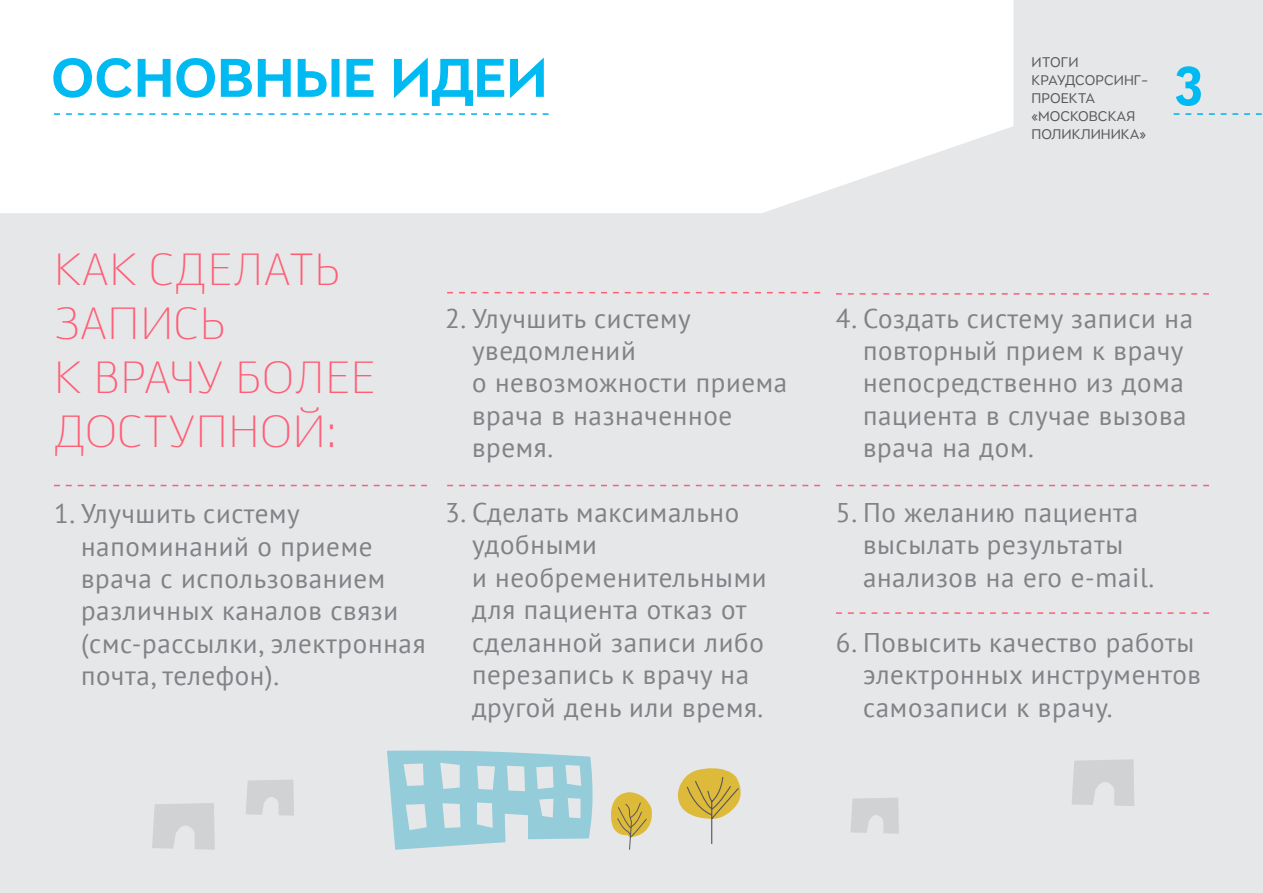
<style>
.page{position:relative;width:1263px;height:893px;background:#e6e7e9}
.page>*{position:absolute;margin:0;border:0;box-sizing:border-box;transform-origin:0 0}
.t1{font:700 58.35px "Littera Plain";color:#00baf1}
.t2{font:300 45px/54px "ALS Ekibastuz";color:#ff5e75}
.t3{font:27px/32.4px "PT Sans";letter-spacing:.025em;color:#808285}
.t4{font:15px/18px "Littera Plain";color:#57585a}
</style>
<div class="page">
<div style="left:0;top:0;width:1013px;height:213px;background:#fff"></div>
<svg style="left:54px;top:113px;width:495px;height:2px"></svg>
<svg style="left:54px;top:485px;width:373px;height:1px"></svg>
<svg style="left:447px;top:292px;width:373px;height:1px"></svg>
<svg style="left:447px;top:485px;width:373px;height:1px"></svg>
<svg style="left:836px;top:485px;width:373px;height:1px"></svg>
<svg style="left:836px;top:293px;width:373px;height:2px"></svg>
<svg style="left:836px;top:612px;width:373px;height:2px"></svg>
<svg style="left:1174px;top:113px;width:88px;height:2px"></svg>
<svg style="left:677px;top:768px;width:64px;height:76px"></svg>
<svg style="left:387px;top:750px;width:205px;height:100px"></svg>
<svg style="left:611px;top:792px;width:41px;height:58px"></svg>
<svg style="left:1072px;top:759px;width:62px;height:47px"></svg>
<svg style="left:152px;top:803px;width:63px;height:47px"></svg>
<svg style="left:246px;top:780px;width:48px;height:36px"></svg>
<svg style="left:851px;top:798px;width:48px;height:36px"></svg>
<p class="t4" style="left:1031px;top:53px;width:118px">ИТОГИ<br>КРАУДСОРСИНГ-<br>ПРОЕКТА «МОСКОВСКАЯ<br>ПОЛИКЛИНИКА»</p>
<p class="t1" style="left:51px;top:42px;width:498px">ОСНОВНЫЕ ИДЕИ</p>
<h1 class="t1" style="left:1174px;top:50px;width:31px">3</h1>
<p class="t2" style="left:54px;top:242px;width:324px">КАК СДЕЛАТЬ<br>ЗАПИСЬ<br>К ВРАЧУ БОЛЕЕ<br>ДОСТУПНОЙ:</p>
<p class="t3" style="left:81px;top:497px;width:346px;text-indent:-27px">1. Улучшить систему напоминаний о приеме врача с использованием различных каналов связи (смс-рассылки, электронная почта, телефон).</p>
<p class="t3" style="left:472px;top:301px;width:317px;text-indent:-27px">2. Улучшить систему уведомлений<br>о невозможности приема врача в назначенное время.</p>
<p class="t3" style="left:472px;top:496px;width:296px;text-indent:-27px">3. Сделать максимально удобными<br>и необременительными для пациента отказ от сделанной записи либо перезапись к врачу на другой день или время.</p>
<p class="t3" style="left:863px;top:301px;width:332px;text-indent:-27px">4. Создать систему записи на повторный прием к врачу непосредственно из дома пациента в случае вызова врача на дом.</p>
<p class="t3" style="left:863px;top:496px;width:293px;text-indent:-27px">5. По желанию пациента высылать результаты анализов на его e-mail.</p>
<p class="t3" style="left:863px;top:625px;width:339px;text-indent:-27px">6. Повысить качество работы электронных инструментов самозаписи к врачу.</p>
</div>
